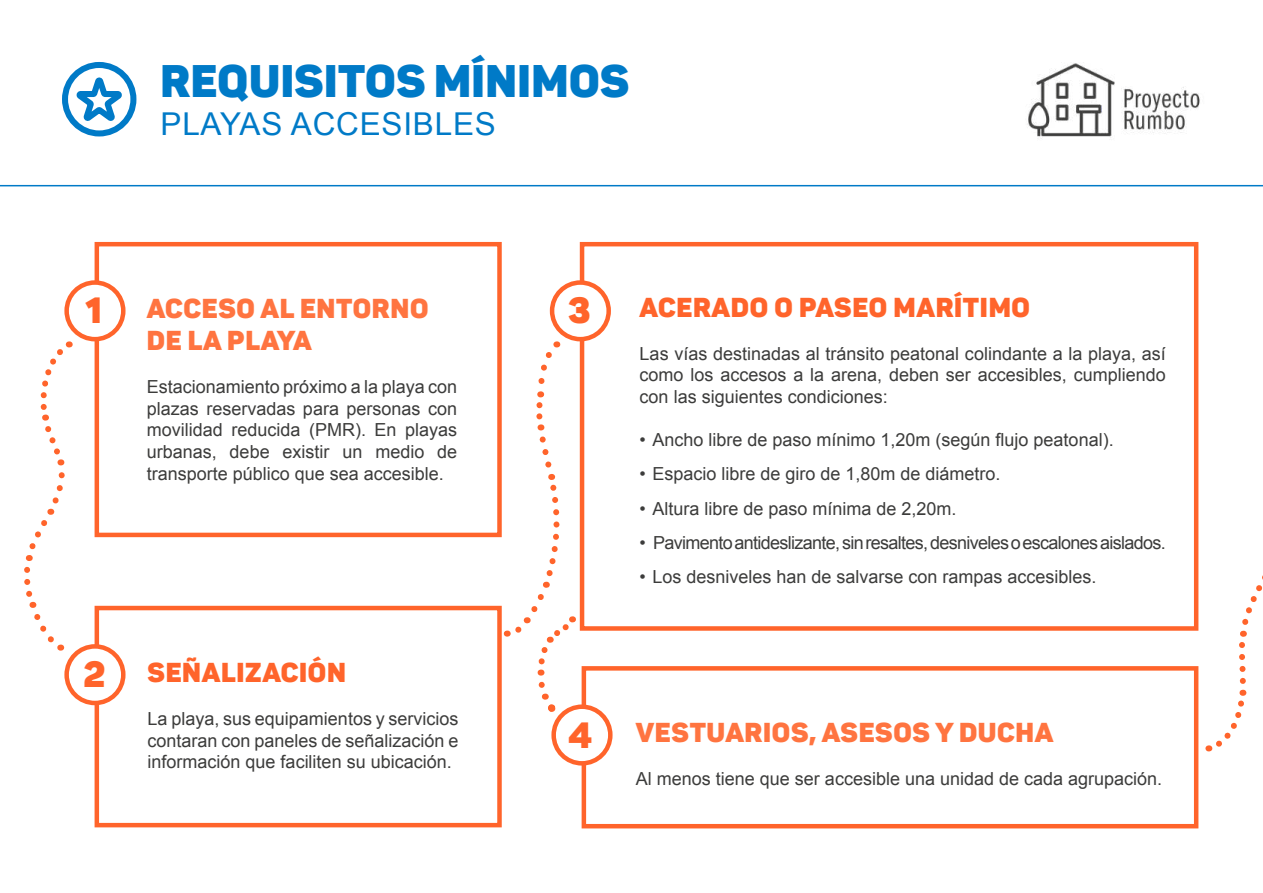
<style>
.page{position:relative;width:1263px;height:893px;background:#fff}
.page>*{position:absolute;margin:0;border:0;box-sizing:border-box;transform-origin:0 0}
.t1{font:900 45px "Sahar";letter-spacing:.01em;color:#007ac7}
.t2{font:900 36px "Sahar";color:#ff642b}
.t3{font:31.5px "Arial";letter-spacing:.025em;color:#007ac7}
.t4{font:900 27px/32.4px "Sahar";letter-spacing:.025em;color:#ff7440}
.t5{font:900 27px "Sahar";letter-spacing:.025em;color:#ff642b}
.t6{font:18px/21.6px "Arial";color:#3c3c3b;text-align:justify}
.t7{font:18px "Arial";letter-spacing:-.035em;color:#3c3c3b}
</style>
<div class="page">
<img style="left:1027px;top:63px;width:173px;height:76px">
<div style="left:62px;top:62px;width:74px;height:74px;border:6px solid #007ac7;border-radius:50%"></div>
<svg style="left:71px;top:73px;width:54px;height:54px"></svg>
<div style="left:95px;top:242px;width:407px;height:295px;border:4px solid #ff642b"></div>
<div style="left:580px;top:242px;width:618px;height:389px;border:4px solid #ff642b"></div>
<div style="left:95px;top:606px;width:407px;height:221px;border:4px solid #ff642b"></div>
<div style="left:67px;top:283px;width:56px;height:56px;background:#fff;border-radius:50%"></div>
<div style="left:64px;top:280px;width:62px;height:61px;border:4px solid #ff642b;border-radius:50%"></div>
<div style="left:552px;top:283px;width:57px;height:56px;background:#fff;border-radius:50%"></div>
<div style="left:550px;top:280px;width:61px;height:61px;border:4px solid #ff642b;border-radius:50%"></div>
<div style="left:67px;top:646px;width:56px;height:57px;background:#fff;border-radius:50%"></div>
<div style="left:64px;top:644px;width:62px;height:61px;border:4px solid #ff642b;border-radius:50%"></div>
<svg style="left:24px;top:341px;width:46px;height:310px"></svg>
<hr style="left:0;top:185px;width:1263px;height:1px;background:#007ac7">
<div style="left:582px;top:666px;width:616px;height:162px;border:4px solid #ff642b"></div>
<div style="left:554px;top:707px;width:56px;height:56px;background:#fff;border-radius:50%"></div>
<div style="left:551px;top:704px;width:61px;height:62px;border:4px solid #ff642b;border-radius:50%"></div>
<svg style="left:507px;top:341px;width:67px;height:376px"></svg>
<svg style="left:1208px;top:575px;width:55px;height:177px"></svg>
<h1 class="t1" style="left:161px;top:52px;width:470px">REQUISITOS MÍNIMOS</h1>
<h3 class="t3" style="left:161px;top:103px;width:337px">PLAYAS ACCESIBLES</h3>
<h2 class="t2" style="left:86px;top:287px;width:18px">1</h2>
<h2 class="t2" style="left:568px;top:287px;width:24px">3</h2>
<h3 class="t4" style="left:147px;top:292px;width:283px">ACCESO AL ENTORNO<br>DE LA PLAYA</h3>
<p class="t6" style="left:147px;top:376px;width:312px">Estacionamiento próximo a la playa con plazas reservadas para personas con movilidad reducida (PMR). En playas urbanas, debe existir un medio de transporte público que sea accesible.</p>
<h3 class="t5" style="left:640px;top:290px;width:392px">ACERADO O PASEO MARÍTIMO</h3>
<p class="t6" style="left:640px;top:343px;width:528px">Las vías destinadas al tránsito peatonal colindante a la playa, así como los accesos a la arena, deben ser accesibles, cumpliendo con las siguientes condiciones:</p>
<p class="t6" style="left:640px;top:429px;width:475px">• Ancho libre de paso mínimo 1,20m (según flujo peatonal).</p>
<p class="t6" style="left:640px;top:463px;width:362px">• Espacio libre de giro de 1,80m de diámetro.</p>
<p class="t6" style="left:640px;top:498px;width:318px">• Altura libre de paso mínima de 2,20m.</p>
<p class="t7" style="left:640px;top:531px;width:528px">• Pavimento antideslizante, sin resaltes, desniveles o escalones aislados.</p>
<p class="t6" style="left:640px;top:566px;width:458px">• Los desniveles han de salvarse con rampas accesibles.</p>
<h2 class="t2" style="left:84px;top:651px;width:24px">2</h2>
<h3 class="t5" style="left:148px;top:655px;width:200px">SEÑALIZACIÓN</h3>
<p class="t6" style="left:148px;top:708px;width:312px">La playa, sus equipamientos y servicios contaran con paneles de señalización e información que faciliten su ubicación.</p>
<h2 class="t2" style="left:568px;top:711px;width:25px">4</h2>
<h3 class="t4" style="left:636px;top:716px;width:419px">VESTUARIOS, ASESOS Y DUCHA</h3>
<p class="t6" style="left:636px;top:768px;width:528px">Al menos tiene que ser accesible una unidad de cada agrupación.</p>
</div>
